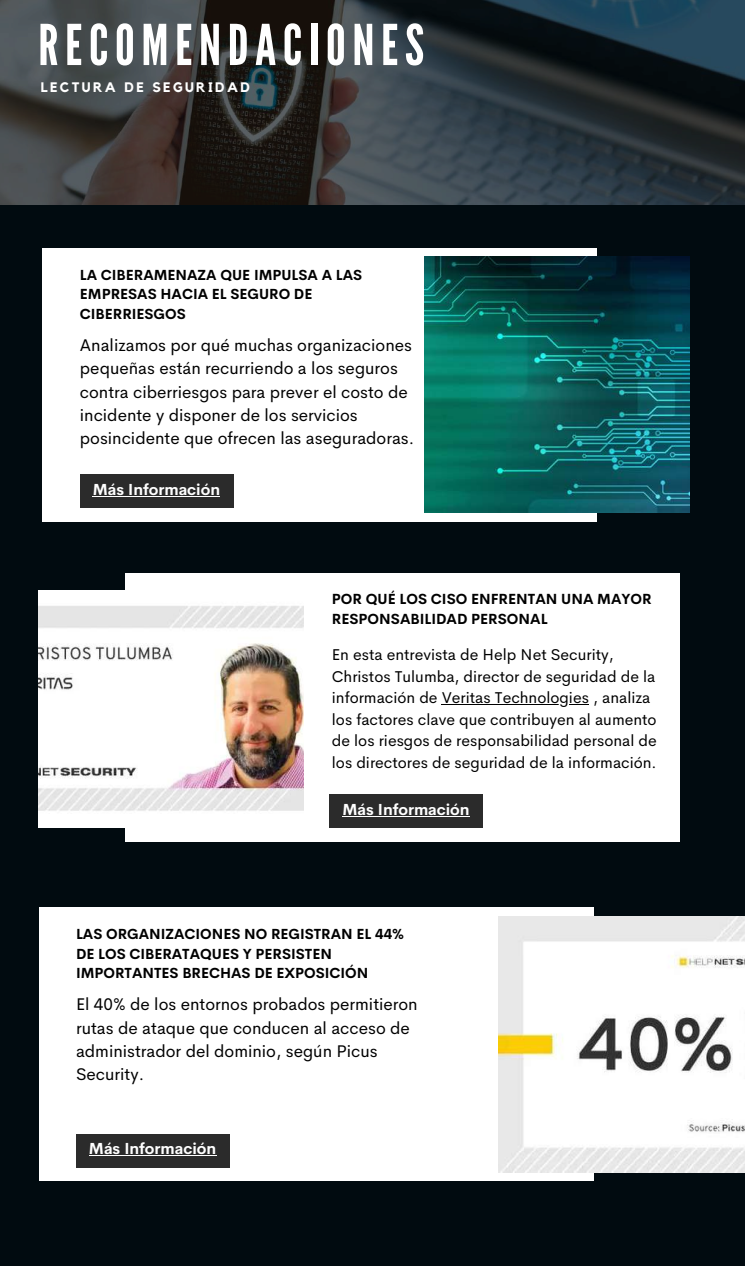
<style>
.page{position:relative;width:745px;height:1266px;background:#fff}
.page>*{position:absolute;margin:0;border:0;box-sizing:border-box;transform-origin:0 0}
.t1{font:56.12px "League Gothic";letter-spacing:.115em;color:#fff}
.t2{font:17px/23.5px "Cerebri Sans";color:#000}
.t3{font:15.75px/21.5px "Cerebri Sans";color:#000}
.t4{font:700 15.62px "Cerebri Sans";color:#fff}
.t5{font:700 14.38px/19.8px "Cerebri Sans";color:#000}
.t6{font:700 13.75px "Kollektif";letter-spacing:.175em;color:#fff}
</style>
<div class="page">
<div style="left:0;top:0;width:744px;height:1266px;background:#010b10"></div>
<div style="left:43px;top:248px;width:554px;height:273px;background:#fff"></div>
<img style="left:424px;top:256px;width:265px;height:256px">
<div style="left:80px;top:474px;width:153px;height:34px;background:#2b2b2b"></div>
<hr style="left:93px;top:496px;width:127px;height:1px;background:#fff">
<div style="left:125px;top:573px;width:554px;height:269px;background:#fff"></div>
<img style="left:39px;top:591px;width:264px;height:236px">
<div style="left:329px;top:794px;width:153px;height:34px;background:#2b2b2b"></div>
<hr style="left:342px;top:816px;width:127px;height:1px;background:#fff">
<img style="left:0;top:0;width:744px;height:204px">
<hr style="left:441px;top:704px;width:148px;height:1px;background:#000">
<div style="left:39px;top:907px;width:554px;height:274px;background:#fff"></div>
<img style="left:498px;top:916px;width:246px;height:256px">
<div style="left:76px;top:1133px;width:153px;height:34px;background:#2b2b2b"></div>
<hr style="left:89px;top:1155px;width:127px;height:1px;background:#fff">
<h1 class="t1" style="left:38px;top:13px;width:387px">RECOMENDACIONES</h1>
<p class="t6" style="left:41px;top:81px;width:210px">LECTURA DE SEGURIDAD</p>
<p class="t5" style="left:80px;top:265px;width:284px">LA CIBERAMENAZA QUE IMPULSA A LAS<br>EMPRESAS HACIA EL SEGURO DE<br>CIBERRIESGOS</p>
<p class="t2" style="left:80px;top:333px;width:336px">Analizamos por qué muchas organizaciones pequeñas están recurriendo a los seguros contra ciberriesgos para prever el costo de incidente y disponer de los servicios posincidente que ofrecen las aseguradoras.</p>
<p class="t4" style="left:93px;top:479px;width:129px">Más Información</p>
<p class="t5" style="left:332px;top:589px;width:321px">POR QUÉ LOS CISO ENFRENTAN UNA MAYOR<br>RESPONSABILIDAD PERSONAL</p>
<p class="t3" style="left:332px;top:644px;width:326px">En esta entrevista de Help Net Security, Christos Tulumba, director de seguridad de la información de Veritas Technologies , analiza los factores clave que contribuyen al aumento de los riesgos de responsabilidad personal de los directores de seguridad de la información.</p>
<p class="t4" style="left:342px;top:799px;width:129px">Más Información</p>
<p class="t5" style="left:76px;top:924px;width:329px">LAS ORGANIZACIONES NO REGISTRAN EL 44%<br>DE LOS CIBERATAQUES Y PERSISTEN<br>IMPORTANTES BRECHAS DE EXPOSICIÓN</p>
<p class="t2" style="left:76px;top:992px;width:343px">El 40% de los entornos probados permitieron rutas de ataque que conducen al acceso de administrador del dominio, según Picus Security.</p>
<p class="t4" style="left:89px;top:1138px;width:129px">Más Información</p>
</div>
